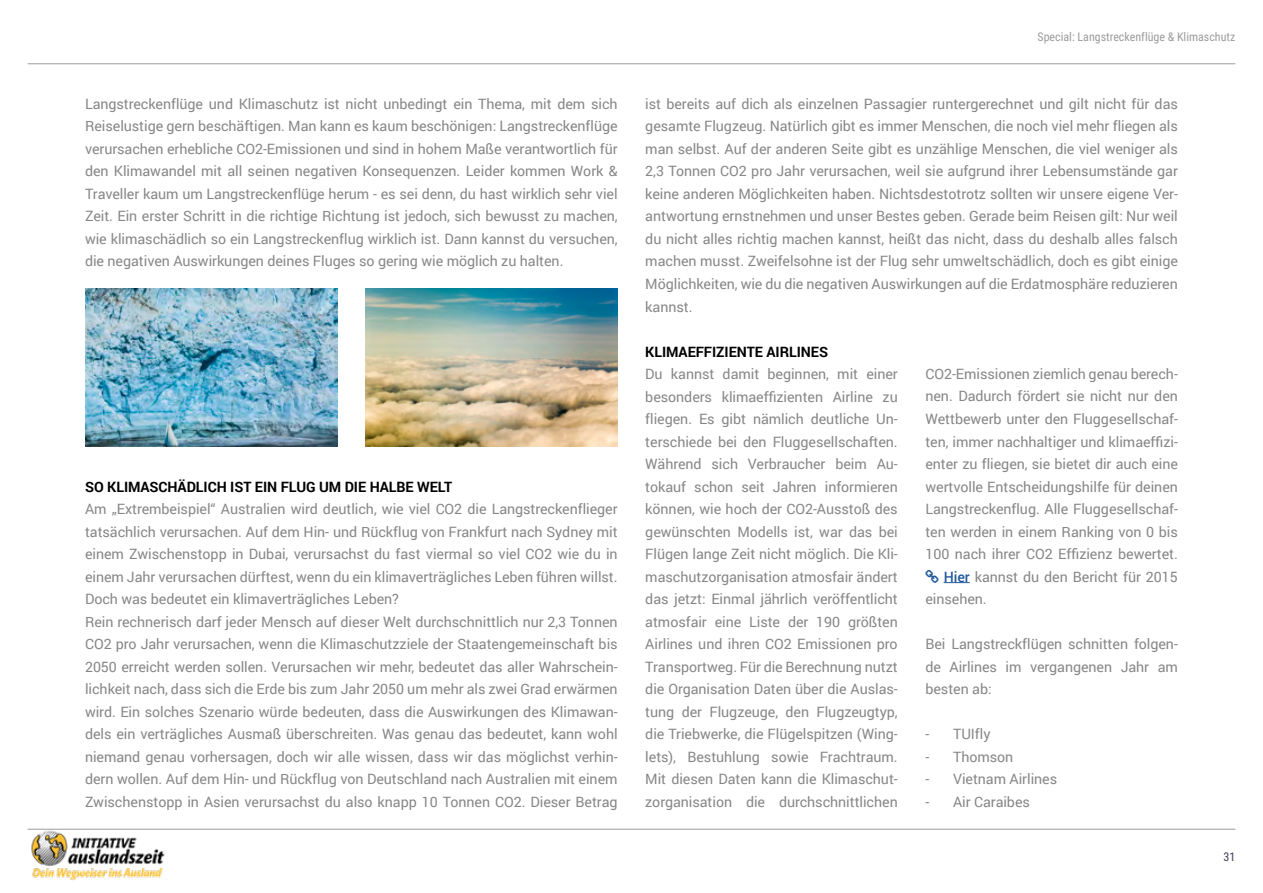
<style>
.page{position:relative;width:1263px;height:893px;background:#fff}
.page>*{position:absolute;margin:0;border:0;box-sizing:border-box;transform-origin:0 0}
.t1{font:14.25px/22.5px "Roboto";letter-spacing:-.005em;color:#868786;text-align:justify}
.t2{font:700 14.25px "Roboto";letter-spacing:-.005em;color:#000}
.t3{font:12px "Roboto Condensed";color:#9c9c9d}
.t4{font:12px "Roboto Condensed";color:#3e3f57}
.s1{font-weight:500;color:#22599b}
</style>
<div class="page">
<hr style="left:28px;top:63px;width:1207px;height:1px;background:#9c9c9d">
<hr style="left:28px;top:829px;width:1207px;height:1px;background:#9c9c9d">
<img style="left:28px;top:829px;width:140px;height:52px">
<img style="left:85px;top:289px;width:252px;height:157px">
<img style="left:365px;top:289px;width:253px;height:157px">
<svg style="left:944px;top:582px;width:26px;height:1px"></svg>
<p class="t1" style="left:85px;top:92px;width:534px">Langstreckenflüge und Klimaschutz ist nicht unbedingt ein Thema, mit dem sich Reiselustige gern beschäftigen. Man kann es kaum beschönigen: Langstreckenflüge verursachen erhebliche CO2-Emissionen und sind in hohem Maße verantwortlich für den Klimawandel mit all seinen negativen Konsequenzen. Leider kommen Work &amp; Traveller kaum um Langstreckenflüge herum - es sei denn, du hast wirklich sehr viel Zeit. Ein erster Schritt in die richtige Richtung ist jedoch, sich bewusst zu machen, wie klimaschädlich so ein Langstreckenflug wirklich ist. Dann kannst du versuchen, die negativen Auswirkungen deines Fluges so gering wie möglich zu halten.</p>
<p class="t2" style="left:85px;top:476px;width:369px">SO KLIMASCHÄDLICH IST EIN FLUG UM DIE HALBE WELT</p>
<p class="t1" style="left:85px;top:497px;width:534px;text-align:left">Am „Extrembeispiel“ Australien wird deutlich, wie viel CO2 die Langstreckenflieger tatsächlich verursachen. Auf dem Hin- und Rückflug von Frankfurt nach Sydney mit einem Zwischenstopp in Dubai, verursachst du fast viermal so viel CO2 wie du in einem Jahr verursachen dürftest, wenn du ein klimaverträgliches Leben führen willst.<br>Doch was bedeutet ein klimaverträgliches Leben?<br>Rein rechnerisch darf jeder Mensch auf dieser Welt durchschnittlich nur 2,3 Tonnen CO2 pro Jahr verursachen, wenn die Klimaschutzziele der Staatengemeinschaft bis 2050 erreicht werden sollen. Verursachen wir mehr, bedeutet das aller Wahrschein&shy;lichkeit nach, dass sich die Erde bis zum Jahr 2050 um mehr als zwei Grad erwärmen wird. Ein solches Szenario würde bedeuten, dass die Auswirkungen des Klimawan&shy;dels ein verträgliches Ausmaß überschreiten. Was genau das bedeutet, kann wohl niemand genau vorhersagen, doch wir alle wissen, dass wir das möglichst verhin&shy;dern wollen. Auf dem Hin- und Rückflug von Deutschland nach Australien mit einem Zwischenstopp in Asien verursachst du also knapp 10 Tonnen CO2. Dieser Betrag</p>
<p class="t3" style="left:1037px;top:29px;width:199px">Special: Langstreckenflüge &amp; Klimaschutz</p>
<p class="t1" style="left:645px;top:92px;width:534px">ist bereits auf dich als einzelnen Passagier runtergerechnet und gilt nicht für das gesamte Flugzeug. Natürlich gibt es immer Menschen, die noch viel mehr fliegen als man selbst. Auf der anderen Seite gibt es unzählige Menschen, die viel weniger als 2,3 Tonnen CO2 pro Jahr verursachen, weil sie aufgrund ihrer Lebensumstände gar keine anderen Möglichkeiten haben. Nichtsdestotrotz sollten wir unsere eigene Ver&shy;antwortung ernstnehmen und unser Bestes geben. Gerade beim Reisen gilt: Nur weil du nicht alles richtig machen kannst, heißt das nicht, dass du deshalb alles falsch machen musst. Zweifelsohne ist der Flug sehr umweltschädlich, doch es gibt einige Möglichkeiten, wie du die negativen Auswirkungen auf die Erdatmosphäre reduzieren kannst.</p>
<p class="t2" style="left:645px;top:341px;width:184px">KLIMAEFFIZIENTE AIRLINES</p>
<p class="t1" style="left:645px;top:362px;width:254px">Du kannst damit beginnen, mit einer besonders klimaeffizienten Airline zu fliegen. Es gibt nämlich deutliche Un&shy;terschiede bei den Fluggesellschaften.<br>Während sich Verbraucher beim Au&shy;tokauf schon seit Jahren informieren können, wie hoch der CO2-Ausstoß des gewünschten Modells ist, war das bei Flügen lange Zeit nicht möglich. Die Kli&shy;maschutzorganisation atmosfair ändert das jetzt: Einmal jährlich veröffentlicht atmosfair eine Liste der 190 größten Airlines und ihren CO2 Emissionen pro Transportweg. Für die Berechnung nutzt die Organisation Daten über die Auslas&shy;tung der Flugzeuge, den Flugzeugtyp, die Triebwerke, die Flügelspitzen (Wing&shy;lets), Bestuhlung sowie Frachtraum.<br>Mit diesen Daten kann die Klimaschut&shy;zorganisation die durchschnittlichen</p>
<p class="t1" style="left:925px;top:362px;width:254px">CO2-Emissionen ziemlich genau berech-</p>
<p class="t1" style="left:925px;top:385px;width:254px">nen. Dadurch fördert sie nicht nur den</p>
<p class="t1" style="left:925px;top:407px;width:254px">Wettbewerb unter den Fluggesellschaf-</p>
<p class="t1" style="left:925px;top:430px;width:254px">ten, immer nachhaltiger und klimaeffizi-</p>
<p class="t1" style="left:925px;top:452px;width:254px">enter zu fliegen, sie bietet dir auch eine</p>
<p class="t1" style="left:925px;top:475px;width:254px">wertvolle Entscheidungshilfe für deinen</p>
<p class="t1" style="left:925px;top:497px;width:254px">Langstreckenflug. Alle Fluggesellschaf-</p>
<p class="t1" style="left:925px;top:520px;width:254px">ten werden in einem Ranking von 0 bis</p>
<p class="t1" style="left:925px;top:542px;width:254px">100 nach ihrer CO2 Effizienz bewertet.</p>
<p class="t1" style="left:944px;top:565px;width:236px"><span class="s1">Hier</span> kannst du den Bericht für 2015</p>
<p class="t1" style="left:925px;top:587px;width:63px">einsehen.</p>
<p class="t1" style="left:925px;top:632px;width:254px">Bei Langstreckflügen schnitten folgen&shy;de Airlines im vergangenen Jahr am besten ab:</p>
<p class="t1" style="left:925px;top:722px;width:67px">- TUIfly</p>
<p class="t1" style="left:925px;top:745px;width:89px">- Thomson</p>
<p class="t1" style="left:925px;top:767px;width:133px">- Vietnam Airlines</p>
<p class="t1" style="left:925px;top:790px;width:106px">- Air Caraibes</p>
<p class="t4" style="left:1223px;top:848px;width:13px">31</p>
</div>
